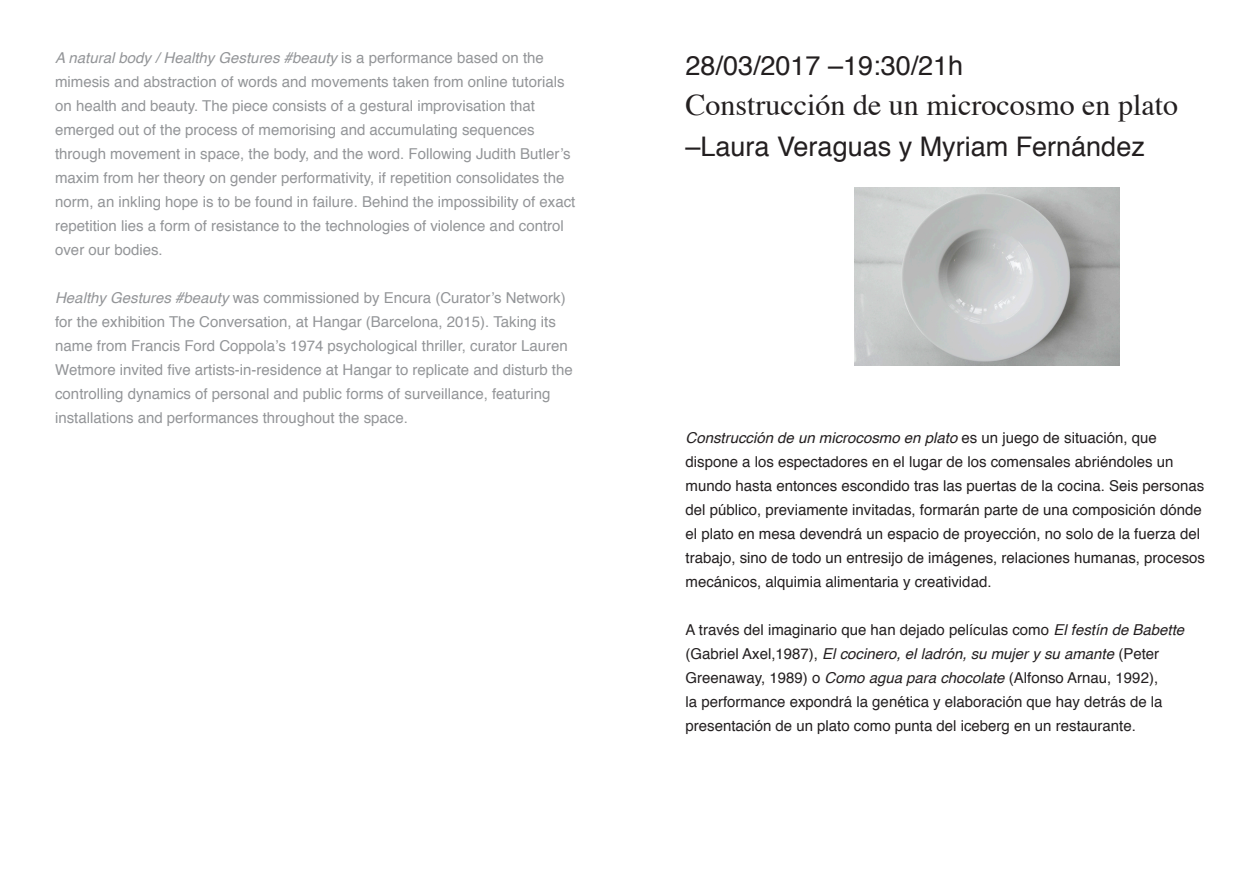
<style>
.page{position:relative;width:1259px;height:893px;background:#fff}
.page>*{position:absolute;margin:0;border:0;box-sizing:border-box;transform-origin:0 0}
.t1{font:30px "Times";color:#231f20}
.t2{font:27px "Helvetica";color:#231f20}
.t3{font:15px/24px "Helvetica";color:#939598}
.t4{font:15px/24px "Helvetica";color:#231f20}
.s1{font-style:italic}
</style>
<div class="page">
<img style="left:854px;top:187px;width:266px;height:178px">
<p class="t3" style="left:55px;top:46px;width:522px"><span class="s1">A natural body / Healthy Gestures #beauty</span> is a performance based on the mimesis and abstraction of words and movements taken from online tutorials on health and beauty. The piece consists of a gestural improvisation that emerged out of the process of memorising and accumulating sequences through movement in space, the body, and the word. Following Judith Butler’s maxim from her theory on gender performativity, if repetition consolidates the norm, an inkling hope is to be found in failure. Behind the impossibility of exact repetition lies a form of resistance to the technologies of violence and control over our bodies.</p>
<p class="t3" style="left:55px;top:286px;width:519px"><span class="s1">Healthy Gestures #beauty</span> was commissioned by Encura (Curator’s Network) for the exhibition The Conversation, at Hangar (Barcelona, 2015). Taking its name from Francis Ford Coppola’s 1974 psychological thriller, curator Lauren Wetmore invited five artists-in-residence at Hangar to replicate and disturb the controlling dynamics of personal and public forms of surveillance, featuring installations and performances throughout the space.</p>
<p class="t2" style="left:685px;top:44px;width:279px">28/03/2017 –19:30/21h</p>
<p class="t1" style="left:685px;top:77px;width:494px">Construcción de un microcosmo en plato</p>
<p class="t2" style="left:685px;top:125px;width:461px">–Laura Veraguas y Myriam Fernández</p>
<p class="t4" style="left:685px;top:426px;width:521px"><span class="s1">Construcción de un microcosmo en plato</span> es un juego de situación, que dispone a los espectadores en el lugar de los comensales abriéndoles un mundo hasta entonces escondido tras las puertas de la cocina. Seis personas del público, previamente invitadas, formarán parte de una composición dónde el plato en mesa devendrá un espacio de proyección, no solo de la fuerza del trabajo, sino de todo un entresijo de imágenes, relaciones humanas, procesos mecánicos, alquimia alimentaria y creatividad.</p>
<p class="t4" style="left:685px;top:618px;width:500px">A través del imaginario que han dejado películas como <span class="s1">El festín de Babette </span>(Gabriel Axel,1987), <span class="s1">El cocinero, el ladrón, su mujer y su amante</span> (Peter Greenaway, 1989) o <span class="s1">Como agua para chocolate</span> (Alfonso Arnau, 1992),<br>la performance expondrá la genética y elaboración que hay detrás de la presentación de un plato como punta del iceberg en un restaurante.</p>
</div>
